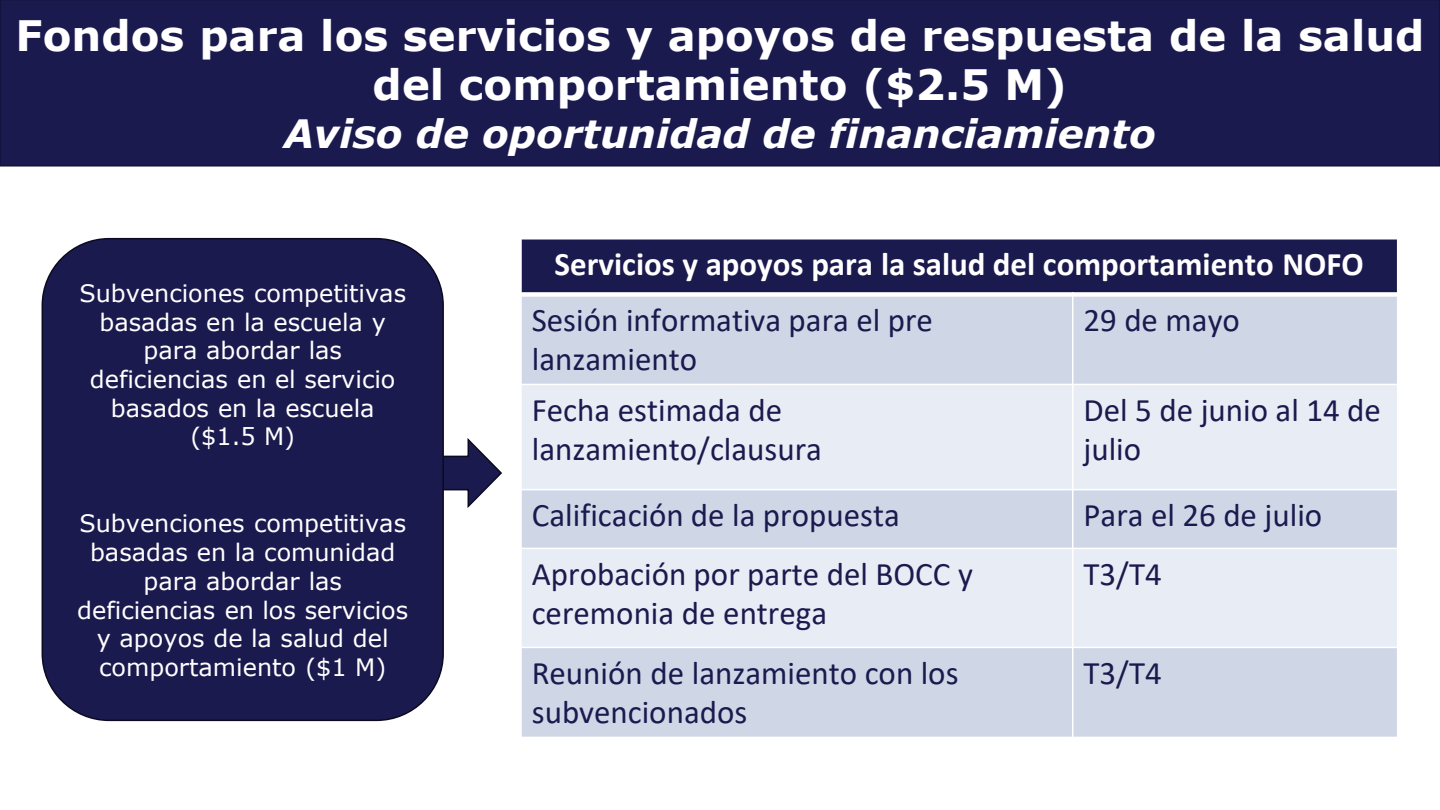
<style>
.page{position:relative;width:1440px;height:810px;background:#fff}
.page>*{position:absolute;margin:0;border:0;box-sizing:border-box;transform-origin:0 0}
.t1{font:700 42px/49.7px "Verdana";color:#fff;text-align:center}
.t2{font:italic 700 39px "Verdana";color:#fff}
.t3{font:33px/39.6px "Calibri";color:#1b1a4e}
.t4{font:700 33px "Calibri";color:#fff}
.t5{font:24px/28.8px "Verdana";color:#fff;text-align:center}
</style>
<div class="page">
<svg style="left:444px;top:438px;width:58px;height:70px"></svg>
<div style="left:0;top:0;width:1440px;height:167px;background:#1b1a4e"></div>
<div style="left:521px;top:239px;width:877px;height:55px;background:#1b1a4e"></div>
<div style="left:521px;top:294px;width:552px;height:90px;background:#cfd7e7"></div>
<div style="left:1073px;top:294px;width:325px;height:90px;background:#cfd7e7"></div>
<div style="left:521px;top:384px;width:552px;height:106px;background:#e8ecf4"></div>
<div style="left:1073px;top:384px;width:325px;height:106px;background:#e8ecf4"></div>
<div style="left:521px;top:490px;width:552px;height:58px;background:#cfd7e7"></div>
<div style="left:1073px;top:490px;width:325px;height:58px;background:#cfd7e7"></div>
<div style="left:521px;top:548px;width:552px;height:99px;background:#e8ecf4"></div>
<div style="left:1073px;top:548px;width:325px;height:99px;background:#e8ecf4"></div>
<div style="left:521px;top:647px;width:552px;height:90px;background:#cfd7e7"></div>
<div style="left:1073px;top:647px;width:325px;height:90px;background:#cfd7e7"></div>
<hr style="left:1072px;top:292px;width:1px;height:446px;background:#fff">
<div style="left:520px;top:292px;width:878px;height:5px;background:#fff"></div>
<hr style="left:520px;top:384px;width:878px;height:1px;background:#fff">
<hr style="left:520px;top:489px;width:878px;height:1px;background:#fff">
<hr style="left:520px;top:548px;width:878px;height:1px;background:#fff">
<hr style="left:520px;top:647px;width:878px;height:1px;background:#fff">
<hr style="left:520px;top:238px;width:2px;height:500px;background:#fff">
<hr style="left:1397px;top:238px;width:1px;height:500px;background:#fff">
<hr style="left:520px;top:238px;width:878px;height:2px;background:#fff">
<div style="left:42px;top:238px;width:402px;height:483px;background:#1b1a4e;border:2px solid #0b0a20;border-radius:67px"></div>
<p class="t1" style="left:15px;top:10px;width:1411px">Fondos para los servicios y apoyos de respuesta de la salud del comportamiento ($2.5 M)</p>
<p class="t2" style="left:284px;top:107px;width:874px">Aviso de oportunidad de financiamiento</p>
<p class="t5" style="left:79px;top:278px;width:328px">Subvenciones competitivas basadas en la escuela y para abordar las deficiencias en el servicio basados en la escuela ($1.5 M)</p>
<p class="t5" style="left:77px;top:509px;width:333px">Subvenciones competitivas basadas en la comunidad para abordar las deficiencias en los servicios y apoyos de la salud del comportamiento ($1 M)</p>
<p class="t4" style="left:555px;top:241px;width:811px">Servicios y apoyos para la salud del comportamiento NOFO</p>
<p class="t3" style="left:532px;top:299px;width:403px">Sesión informativa para el pre lanzamiento</p>
<p class="t3" style="left:1084px;top:299px;width:158px">29 de mayo</p>
<p class="t3" style="left:532px;top:389px;width:292px">Fecha estimada de lanzamiento/clausura</p>
<p class="t3" style="left:1084px;top:389px;width:299px">Del 5 de junio al 14 de julio</p>
<p class="t3" style="left:532px;top:494px;width:370px">Calificación de la propuesta</p>
<p class="t3" style="left:1084px;top:494px;width:240px">Para el 26 de julio</p>
<p class="t3" style="left:532px;top:553px;width:443px">Aprobación por parte del BOCC y ceremonia de entrega</p>
<p class="t3" style="left:1084px;top:553px;width:80px">T3/T4</p>
<p class="t3" style="left:532px;top:652px;width:428px">Reunión de lanzamiento con los subvencionados</p>
<p class="t3" style="left:1084px;top:652px;width:80px">T3/T4</p>
</div>
